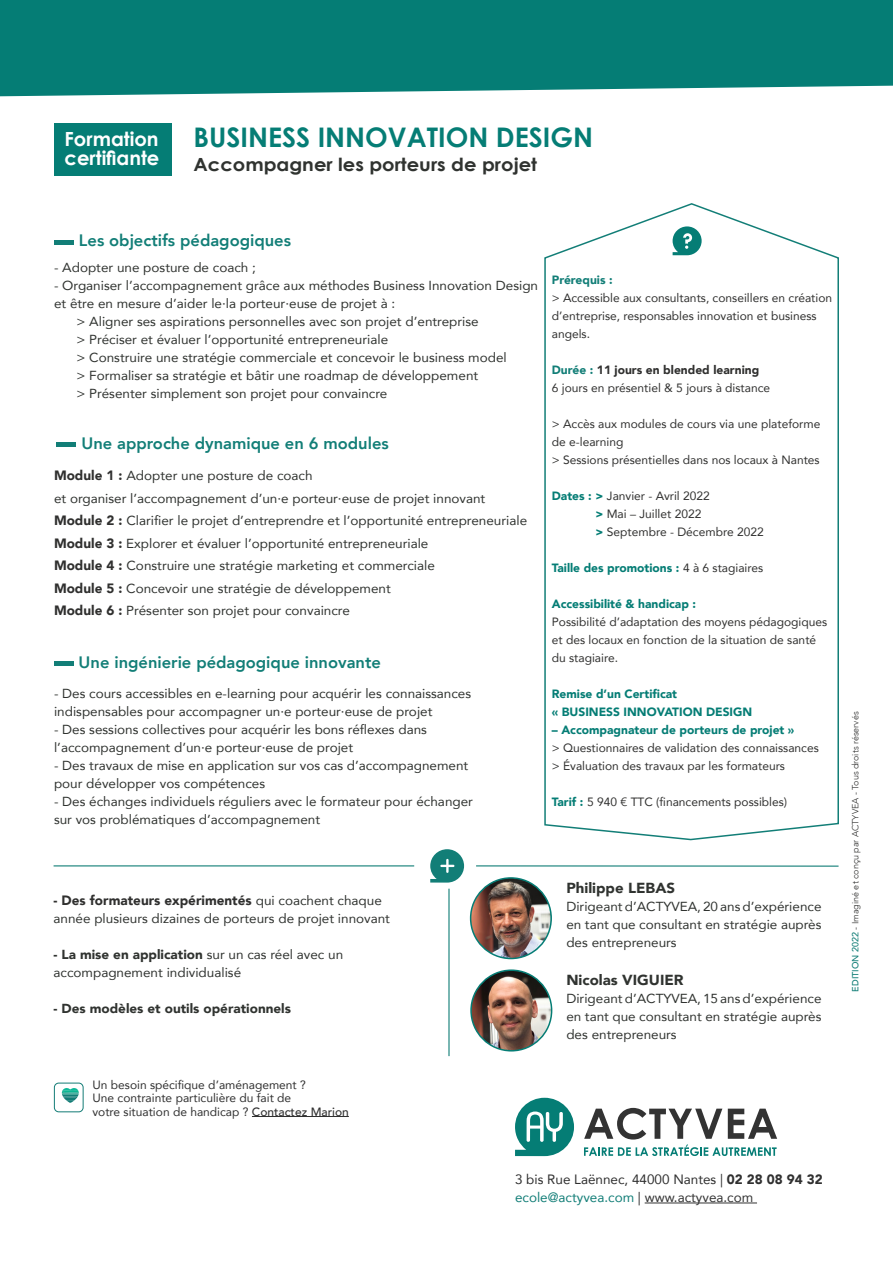
<style>
.page{position:relative;width:893px;height:1263px;background:#fff}
.page>*{position:absolute;margin:0;border:0;box-sizing:border-box;transform-origin:0 0}
.t1{font:700 27px "Century Gothic";color:#057d75}
.t2{font:700 19.5px/19.5px "Century Gothic";color:#fff}
.t3{font:700 18.15px "Century Gothic";color:#303330;scale:1.08 1}
.t4{font:800 16.5px "Avenir";color:#127e77}
.t5{font:900 14.55px "Avenir";color:#303330}
.t6{font:900 13.5px "Avenir";color:#30302f}
.t7{font:13.5px "Avenir";color:#303030}
.t8{font:13.5px "Avenir";color:#127e77}
.t9{font:13.05px/18px "Avenir";color:#303330}
.t10{font:900 13.05px "Avenir";color:#303330}
.t11{font:12px/18px "Avenir";color:#30302f}
.t12{font:900 12px "Avenir";color:#057d75}
.t13{font:12px "Avenir";color:#303030}
.t14{font:900 12px "Avenir";color:#30302f}
.t15{font:900 12px "Avenir";color:#127e77}
.t16{font:300 9px "Avenir";color:#30302f}
.s1{font-weight:900;font-size:13.5px;color:#30302f}
.s2{color:#127e77}
.s3{font-weight:900;color:#057d75}
.s4{font-weight:400;color:#30302f}
.s5{font-weight:400;font-size:13.05px;color:#303330}
.s6{font-weight:900}
.s7{font-weight:500}
.s8{font-weight:500;color:#127e77}
.s9{color:#303030}
.s10{color:#333}
</style>
<div class="page">
<svg style="left:544px;top:203px;width:295px;height:638px"></svg>
<div style="left:0;top:0;width:893px;height:96px;background:#057d75"></div>
<svg style="left:673px;top:226px;width:29px;height:29px"></svg>
<hr style="left:54px;top:241px;width:19px;height:4px;background:#127e77">
<svg style="left:430px;top:849px;width:34px;height:33px"></svg>
<hr style="left:448px;top:889px;width:2px;height:167px;background:#127e77">
<hr style="left:54px;top:865px;width:360px;height:1px;background:#127e77">
<hr style="left:476px;top:865px;width:362px;height:2px;background:#127e77">
<img style="left:471px;top:878px;width:80px;height:80px;border-radius:40px">
<div style="left:470px;top:877px;width:82px;height:82px;border:2px solid #057d75;border-radius:50%"></div>
<img style="left:471px;top:970px;width:81px;height:81px;border-radius:40px">
<div style="left:470px;top:969px;width:82px;height:82px;border:2px solid #057d75;border-radius:50%"></div>
<hr style="left:56px;top:443px;width:19px;height:4px;background:#127e77">
<hr style="left:54px;top:662px;width:19px;height:4px;background:#127e77">
<svg style="left:584px;top:1108px;width:193px;height:48px"></svg>
<svg style="left:515px;top:1098px;width:59px;height:58px"></svg>
<hr style="left:645px;top:1202px;width:112px;height:1px;background:#333">
<hr style="left:252px;top:1116px;width:97px;height:1px;background:#303030">
<div style="left:54px;top:1083px;width:30px;height:29px;border:1px solid #137c76;border-radius:4px"></div>
<svg style="left:62px;top:1088px;width:17px;height:15px"></svg>
<div style="left:54px;top:123px;width:117px;height:52px;background:#057d75"></div>
<p class="t2" style="left:65px;top:128px;width:96px">Formation certifiante</p>
<p class="t1" style="left:193px;top:117px;width:401px">BUSINESS INNOVATION DESIGN</p>
<p class="t3" style="left:193px;top:151px;width:320px">Accompagner les porteurs de projet</p>
<p class="t4" style="left:79px;top:228px;width:214px">Les objectifs pédagogiques</p>
<p class="t9" style="left:54px;top:258px;width:203px">- Adopter une posture de coach ;</p>
<p class="t9" style="left:54px;top:276px;width:486px">- Organiser l’accompagnement grâce aux méthodes Business Innovation Design et être en mesure d’aider le·la porteur·euse de projet à :</p>
<p class="t9" style="left:77px;top:312px;width:404px">&gt; Aligner ses aspirations personnelles avec son projet d’entreprise</p>
<p class="t9" style="left:77px;top:330px;width:313px">&gt; Préciser et évaluer l’opportunité entrepreneuriale</p>
<p class="t9" style="left:77px;top:348px;width:432px">&gt; Construire une stratégie commerciale et concevoir le business model</p>
<p class="t9" style="left:77px;top:366px;width:403px">&gt; Formaliser sa stratégie et bâtir une roadmap de développement</p>
<p class="t9" style="left:77px;top:384px;width:312px">&gt; Présenter simplement son projet pour convaincre</p>
<p class="t4" style="left:81px;top:431px;width:309px">Une approche dynamique en 6 modules</p>
<p class="t9" style="left:54px;top:464px;width:433px;line-height:22.5px"><span class="s1">Module 1 :</span> Adopter une posture de coach<br>et organiser l’accompagnement d’un·e porteur·euse de projet innovant</p>
<p class="t9" style="left:54px;top:511px;width:475px"><span class="s1">Module 2 :</span> Clarifier le projet d’entreprendre et l’opportunité entrepreneuriale</p>
<p class="t9" style="left:54px;top:534px;width:376px"><span class="s1">Module 3 :</span> Explorer et évaluer l’opportunité entrepreneuriale</p>
<p class="t9" style="left:54px;top:556px;width:382px"><span class="s1">Module 4 :</span> Construire une stratégie marketing et commerciale</p>
<p class="t9" style="left:54px;top:579px;width:338px"><span class="s1">Module 5 :</span> Concevoir une stratégie de développement</p>
<p class="t9" style="left:54px;top:601px;width:297px"><span class="s1">Module 6 :</span> Présenter son projet pour convaincre</p>
<p class="t4" style="left:79px;top:650px;width:304px">Une ingénierie pédagogique innovante</p>
<p class="t9" style="left:54px;top:684px;width:419px">- Des cours accessibles en e-learning pour acquérir les connaissances indispensables pour accompagner un·e porteur·euse de projet</p>
<p class="t9" style="left:54px;top:720px;width:374px">- Des sessions collectives pour acquérir les bons réflexes dans l’accompagnement d’un·e porteur·euse de projet</p>
<p class="t9" style="left:54px;top:756px;width:416px">- Des travaux de mise en application sur vos cas d’accompagnement pour développer vos compétences</p>
<p class="t9" style="left:54px;top:792px;width:420px">- Des échanges individuels réguliers avec le formateur pour échanger sur vos problématiques d’accompagnement</p>
<p class="t15" style="left:552px;top:270px;width:62px">Prérequis :</p>
<p class="t11" style="left:552px;top:289px;width:282px">&gt; Accessible aux consultants, conseillers en création d’entreprise, responsables innovation et business angels.</p>
<p class="t14" style="left:552px;top:360px;width:209px"><span class="s2">Durée :</span> 11 jours en blended learning</p>
<p class="t11" style="left:552px;top:379px;width:220px">6 jours en présentiel &amp; 5 jours à distance</p>
<p class="t11" style="left:552px;top:415px;width:270px">&gt; Accès aux modules de cours via une plateforme de e-learning</p>
<p class="t11" style="left:552px;top:451px;width:269px">&gt; Sessions présentielles dans nos locaux à Nantes</p>
<p class="t11" style="left:552px;top:487px;width:160px"><span class="s3">Dates : &gt;</span> Janvier - Avril 2022</p>
<p class="t11" style="left:595px;top:505px;width:108px"><span class="s3">&gt;</span> Mai – Juillet 2022</p>
<p class="t11" style="left:595px;top:523px;width:170px"><span class="s3">&gt;</span> Septembre - Décembre 2022</p>
<p class="t12" style="left:552px;top:558px;width:213px">Taille des promotions : <span class="s4">4 à 6 stagiaires</span></p>
<p class="t12" style="left:552px;top:594px;width:146px">Accessibilité &amp; handicap :</p>
<p class="t11" style="left:552px;top:613px;width:277px">Possibilité d’adaptation des moyens pédagogiques et des locaux en fonction de la situation de santé du stagiaire.</p>
<p class="t12" style="left:552px;top:684px;width:127px">Remise d’un Certificat</p>
<p class="t12" style="left:552px;top:702px;width:202px">« BUSINESS INNOVATION DESIGN</p>
<p class="t12" style="left:552px;top:720px;width:244px">– Accompagnateur de porteurs de projet »</p>
<p class="t11" style="left:552px;top:739px;width:269px">&gt; Questionnaires de validation des connaissances</p>
<p class="t11" style="left:552px;top:757px;width:235px">&gt; Évaluation des travaux par les formateurs</p>
<p class="t11" style="left:552px;top:793px;width:237px"><span class="s3">Tarif :</span> 5 940 € TTC (financements possibles)</p>
<p class="t6" style="left:54px;top:888px;width:330px">- Des formateurs expérimentés <span class="s5">qui coachent chaque</span></p>
<p class="t9" style="left:54px;top:909px;width:338px">année plusieurs dizaines de porteurs de projet innovant</p>
<p class="t9" style="left:54px;top:945px;width:291px"><span class="s6">- La mise en application</span> sur un cas réel avec un accompagnement individualisé</p>
<p class="t10" style="left:54px;top:997px;width:239px">- Des modèles et outils opérationnels</p>
<p class="t13" style="left:92px;top:1075px;width:215px">Un besoin spécifique d’aménagement ?</p>
<p class="t13" style="left:92px;top:1088px;width:200px">Une contrainte particulière du fait de</p>
<p class="t13" style="left:92px;top:1102px;width:258px">votre situation de handicap ? <span class="s7">Contactez Marion</span></p>
<p class="t5" style="left:566px;top:875px;width:110px">Philippe LEBAS</p>
<p class="t9" style="left:566px;top:897px;width:257px;text-align:justify">Dirigeant d’ACTYVEA, 20 ans d’expérience en tant que consultant en stratégie auprès des entrepreneurs</p>
<p class="t5" style="left:566px;top:967px;width:119px">Nicolas VIGUIER</p>
<p class="t9" style="left:566px;top:989px;width:257px;text-align:justify">Dirigeant d’ACTYVEA, 15 ans d’expérience en tant que consultant en stratégie auprès des entrepreneurs</p>
<p class="t16" style="left:850px;top:991px;width:281px;rotate:-90deg"><span class="s8">EDITION 2022</span> - Imaginé et conçu par ACTYVEA - Tous droits réservés</p>
<p class="t7" style="left:515px;top:1168px;width:309px">3 bis Rue Laënnec, 44000 Nantes | <span class="s6">02 28 08 94 32</span></p>
<p class="t8" style="left:515px;top:1186px;width:240px">ecole@actyvea.com <span class="s9">|</span> <span class="s10">www.actyvea.com</span></p>
</div>
